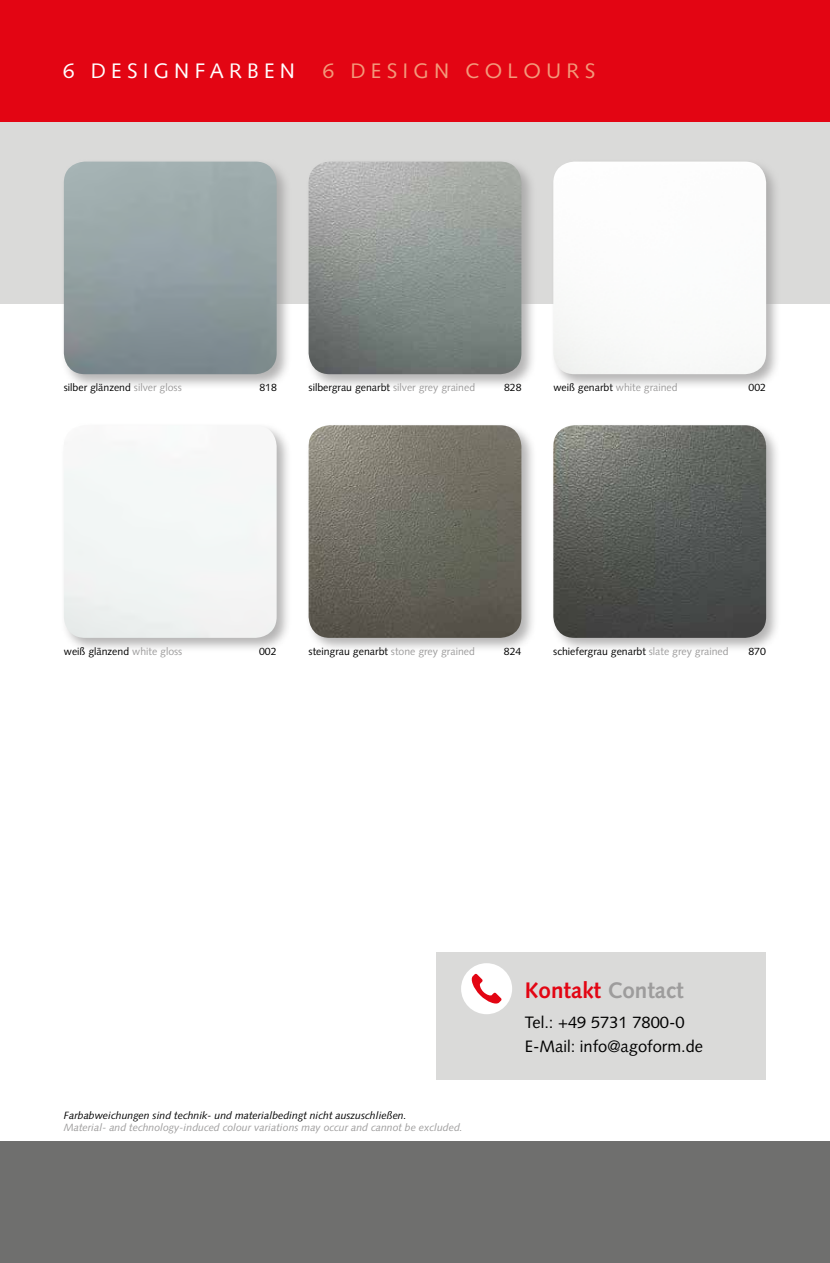
<style>
.page{position:relative;width:830px;height:1263px;background:#fff}
.page>*{position:absolute;margin:0;border:0;box-sizing:border-box;transform-origin:0 0}
.t1{font:700 22.5px "Syntax";color:#e30513}
.t2{font:21px "Syntax";letter-spacing:.25em;color:#f3997a}
.t3{font:21px "Syntax";letter-spacing:.25em;color:#fff}
.t4{font:16.5px/24px "Syntax";color:#000}
.t5{font:10.5px "Syntax";color:#000}
.t6{font:italic 10.5px "Syntax";color:#9d9c9c}
.t7{font:italic 10.5px "Syntax";color:#000}
.t8{font:10.5px "Syntax";color:#9d9c9c}
.s1{color:#9d9c9c}
.s2{color:#000}
</style>
<div class="page">
<div style="left:0;top:1142px;width:829px;height:121px;background:#6f6f6e"></div>
<div style="left:0;top:87px;width:829px;height:217px;background:#dadad9"></div>
<div style="left:0;top:0;width:829px;height:121px;background:#e30513"></div>
<div style="left:436px;top:952px;width:329px;height:128px;background:#dadad9"></div>
<div style="left:461px;top:963px;width:51px;height:51px;background:#fff;border-radius:50%"></div>
<svg style="left:471px;top:974px;width:30px;height:30px"></svg>
<div style="left:61px;top:159px;width:230px;height:230px;background:#9d9c9c;opacity:.75"></div>
<img style="left:64px;top:162px;width:212px;height:212px">
<div style="left:305px;top:159px;width:231px;height:230px;background:#9d9c9c;opacity:.75"></div>
<img style="left:308px;top:162px;width:213px;height:212px">
<div style="left:550px;top:159px;width:230px;height:230px;background:#9d9c9c;opacity:.75"></div>
<div style="left:553px;top:162px;width:212px;height:212px;background:#fbfcfc"></div>
<div style="left:61px;top:422px;width:230px;height:231px;background:#9d9c9c;opacity:.75"></div>
<div style="left:64px;top:425px;width:212px;height:213px;background:#f3f6f5"></div>
<div style="left:305px;top:422px;width:231px;height:231px;background:#9d9c9c;opacity:.75"></div>
<img style="left:308px;top:425px;width:213px;height:213px">
<div style="left:550px;top:422px;width:230px;height:231px;background:#9d9c9c;opacity:.75"></div>
<img style="left:553px;top:425px;width:212px;height:213px">
<h2 class="t3" style="left:63px;top:59px;width:233px">6 DESIGNFARBEN</h2>
<h2 class="t2" style="left:322px;top:59px;width:274px">6 DESIGN COLOURS</h2>
<p class="t5" style="left:64px;top:381px;width:119px">silber glänzend <span class="s1">silver gloss</span></p>
<p class="t5" style="left:259px;top:381px;width:19px">818</p>
<p class="t5" style="left:308px;top:381px;width:168px">silbergrau genarbt <span class="s1">silver grey grained</span></p>
<p class="t5" style="left:504px;top:381px;width:19px">828</p>
<p class="t8" style="left:553px;top:381px;width:126px"><span class="s2">weiß genarbt</span> white grained</p>
<p class="t5" style="left:748px;top:381px;width:19px">002</p>
<p class="t5" style="left:64px;top:645px;width:120px">weiß glänzend <span class="s1">white gloss</span></p>
<p class="t5" style="left:259px;top:645px;width:19px">002</p>
<p class="t5" style="left:308px;top:645px;width:168px">steingrau genarbt <span class="s1">stone grey grained</span></p>
<p class="t5" style="left:503px;top:645px;width:19px">824</p>
<p class="t5" style="left:553px;top:645px;width:177px">schiefergrau genarbt <span class="s1">slate grey grained</span></p>
<p class="t5" style="left:748px;top:645px;width:19px">870</p>
<p class="t7" style="left:64px;top:1109px;width:344px">Farbabweichungen sind technik- und materialbedingt nicht auszuschließen.</p>
<p class="t6" style="left:64px;top:1121px;width:400px">Material- and technology-induced colour variations may occur and cannot be excluded.</p>
<h1 class="t1" style="left:524px;top:977px;width:160px">Kontakt <span class="s1">Contact</span></h1>
<h3 class="t4" style="left:524px;top:1010px;width:180px">Tel.: +49 5731 7800-0<br>E-Mail: info@agoform.de</h3>
</div>
